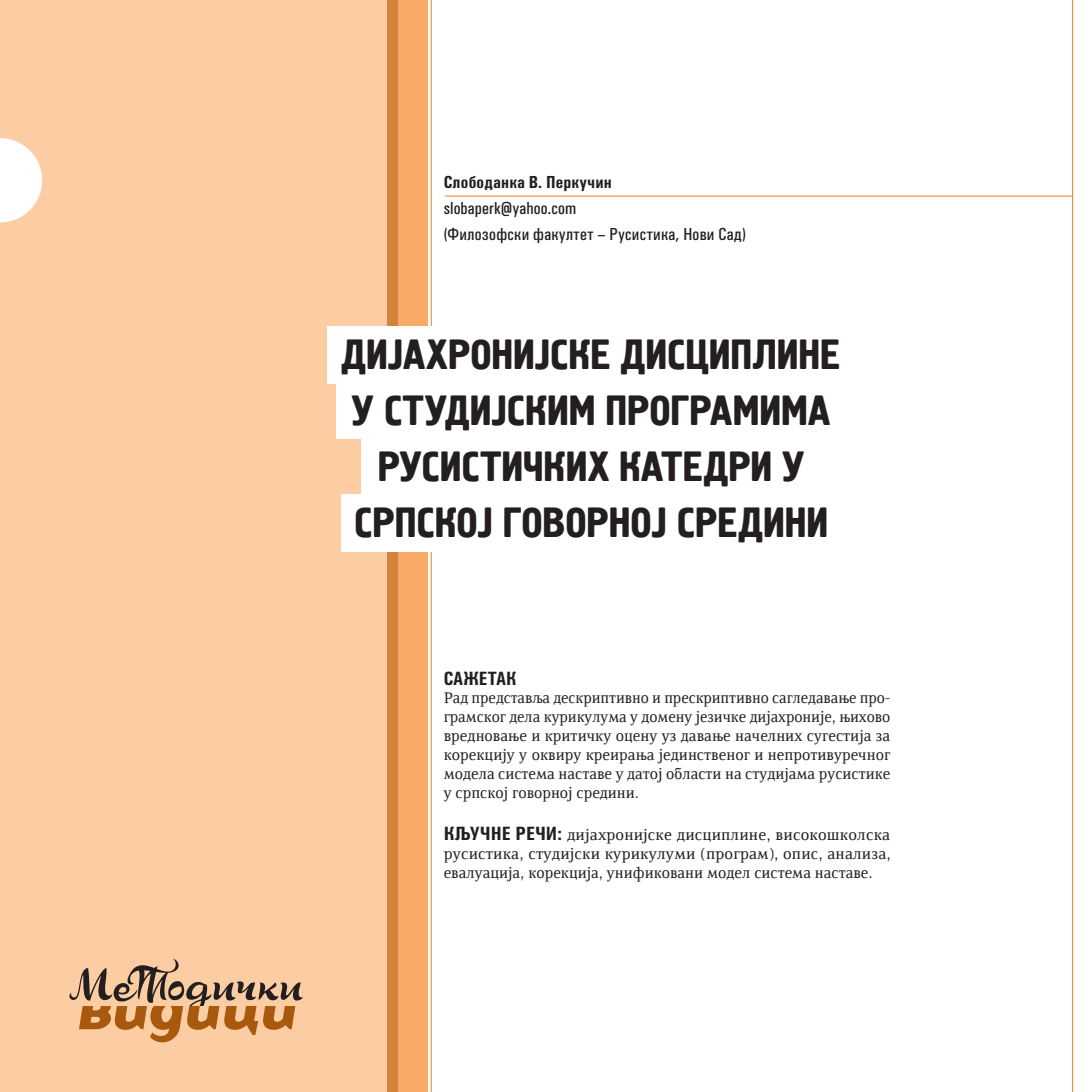
<style>
.page{position:relative;width:1092px;height:1092px;background:#fff}
.page>*{position:absolute;margin:0;border:0;box-sizing:border-box;transform-origin:0 0}
.t1{font:42px/56px "SRB Hermes C";color:#231f20;text-align:center}
.t2{font:700 19.25px "Univers Cond C";letter-spacing:.02em;color:#231f20}
.t3{font:17.5px/25.9px "Univers Cond C";letter-spacing:.015em;color:#231f20}
.t4{font:700 17.5px "Univers Cond C";letter-spacing:.015em;color:#231f20}
.t5{font:15.75px/18.9px "SRB Resavska BGTT";color:#231f20;text-align:justify}
.t6{font:15.75px/18.9px "SRB Resavska BGTT";color:#231f20;text-align:justify;scale:1.04 1}
.s1{font-family:"Univers Cond C";font-weight:700;font-size:19.25px}
</style>
<div class="page">
<div style="left:0;top:0;width:428px;height:1091px;background:#fccda3"></div>
<div style="left:397px;top:0;width:31px;height:1091px;background:#f9aa69"></div>
<div style="left:387px;top:0;width:10px;height:1091px;background:#d4833d"></div>
<hr style="left:431px;top:0;width:1px;height:1091px;background:#f58220">
<hr style="left:1071px;top:0;width:1px;height:1091px;background:#f58220">
<div style="left:327px;top:326px;width:581px;height:58px;background:#fff"></div>
<div style="left:336px;top:381px;width:676px;height:58px;background:#fff"></div>
<div style="left:361px;top:437px;width:585px;height:58px;background:#fff"></div>
<div style="left:341px;top:494px;width:676px;height:58px;background:#fff"></div>
<hr style="left:444px;top:196px;width:628px;height:1px;background:#f58220">
<svg style="left:69px;top:958px;width:234px;height:84px"></svg>
<svg style="left:0;top:138px;width:42px;height:84px"></svg>
<p class="t4" style="left:443px;top:172px;width:170px">Слободанка В. Перкучин</p>
<p class="t3" style="left:443px;top:195px;width:304px">slobaperk@yahoo.com<br>(Филозофски факултет – Русистика, Нови Сад)</p>
<h1 class="t1" style="left:341px;top:328px;width:500px">ДИЈАХРОНИЈСКЕ ДИСЦИПЛИНЕ<br>У СТУДИЈСКИМ ПРОГРАМИМА<br>РУСИСТИЧКИХ КАТЕДРИ У<br>СРПСКОЈ ГОВОРНОЈ СРЕДИНИ</h1>
<p class="t2" style="left:443px;top:667px;width:74px">САЖЕТАК</p>
<p class="t5" style="left:443px;top:688px;width:448px">Рад представља дескриптивно и прескриптивно сагледавање про&shy;грамског дела курикулума у домену језичке дијахроније, њихово вредновање и критичку оцену уз давање начелних сугестија за корекцију у оквиру креирања јединственог и непротивуречног модела система наставе у датој области на студијама русистике у српској говорној средини.</p>
<p class="t6" style="left:443px;top:825px;width:431px"><span class="s1">КЉУЧНЕ РЕЧИ:</span> дијахронијске дисциплине, високошколска русистика, студијски курикулуми (програм), опис, анализа, евалуација, корекција, унификовани модел система наставе.</p>
</div>
